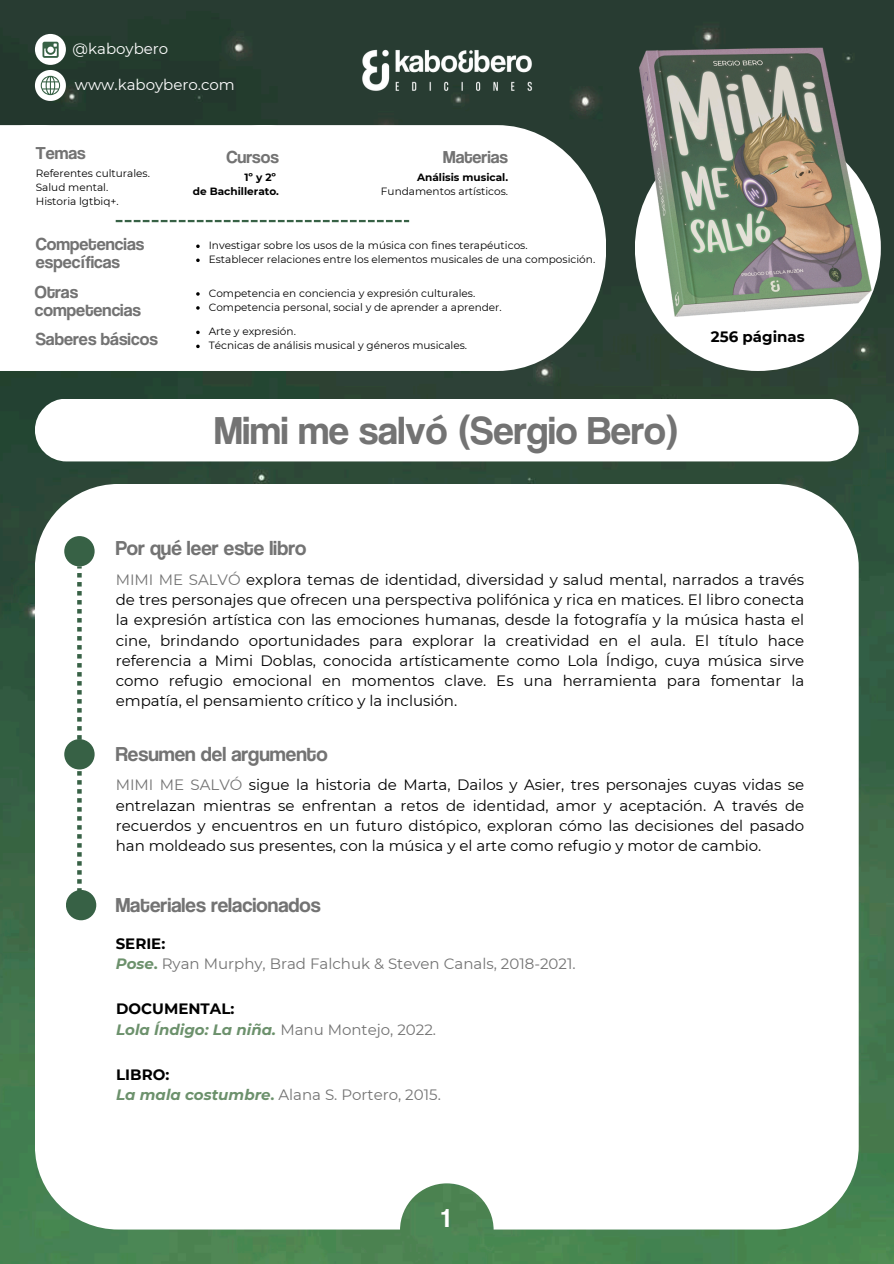
<style>
.page{position:relative;width:894px;height:1264px;background:#fff}
.page>*{position:absolute;margin:0;border:0;box-sizing:border-box;transform-origin:0 0}
.t1{font:40.5px "Coolvetica Rg";color:#737373}
.t2{font:27px "Coolvetica Rg";color:#fff}
.t3{font:21px "Coolvetica Rg";color:#737373}
.t4{font:18px/18px "Coolvetica Rg";color:#737373}
.t5{font:15px/20.2px "Montserrat";color:#000;text-align:justify}
.t6{font:15px/20.2px "Montserrat";color:#737373}
.t7{font:italic 700 15px/20.2px "Montserrat";color:#6c916c}
.t8{font:15px "Montserrat";color:#fff}
.t9{font:700 15px "Montserrat";color:#000}
.t10{font:10.5px "Montserrat";color:#000}
.t11{font:700 10.5px/14px "Montserrat";color:#000;text-align:right}
.s1{color:#737373}
.s2{font-weight:700;color:#000}
.s3{font-weight:700;font-style:italic;color:#6c916c}
.s4{font-weight:700;color:#6c916c}
.s5{font-style:normal;color:#000}
.s6{font-weight:400;font-style:normal;color:#737373}
</style>
<div class="page">
<img style="left:0;top:0;width:893px;height:1263px">
<div style="left:35px;top:484px;width:823px;height:745px;background:#fff;border-radius:83px"></div>
<div style="left:64px;top:739px;width:31px;height:30px;background:#376145;border-radius:50%"></div>
<div style="left:66px;top:890px;width:30px;height:30px;background:#376145;border-radius:50%"></div>
<img style="left:400px;top:1183px;width:93px;height:80px">
<svg style="left:374px;top:125px;width:232px;height:246px"></svg>
<svg style="left:148px;top:125px;width:226px;height:246px"></svg>
<div style="left:0;top:125px;width:148px;height:246px;background:#fff"></div>
<div style="left:634px;top:125px;width:246px;height:246px;background:#fff;border-radius:50%"></div>
<div style="left:35px;top:398px;width:823px;height:63px;background:#fff;border-radius:31px"></div>
<svg style="left:77px;top:566px;width:5px;height:325px"></svg>
<div style="left:64px;top:536px;width:31px;height:30px;background:#376145;border-radius:50%"></div>
<svg style="left:35px;top:70px;width:31px;height:31px"></svg>
<div style="left:35px;top:34px;width:31px;height:31px;background:#fff;border-radius:50%"></div>
<svg style="left:42px;top:42px;width:17px;height:16px"></svg>
<img style="left:353px;top:43px;width:187px;height:58px">
<svg style="left:116px;top:220px;width:293px;height:2px"></svg>
<svg style="left:196px;top:244px;width:4px;height:4px"></svg>
<svg style="left:196px;top:258px;width:4px;height:4px"></svg>
<img style="left:613px;top:24px;width:279px;height:304px">
<svg style="left:196px;top:292px;width:4px;height:4px"></svg>
<svg style="left:196px;top:306px;width:4px;height:4px"></svg>
<svg style="left:196px;top:330px;width:4px;height:4px"></svg>
<svg style="left:196px;top:344px;width:4px;height:4px"></svg>
<p class="t8" style="left:73px;top:39px;width:97px">@kaboybero</p>
<p class="t8" style="left:75px;top:75px;width:161px">www.kaboybero.com</p>
<h5 class="t4" style="left:36px;top:144px;width:51px">Temas</h5>
<p class="t10" style="left:36px;top:167px;width:116px">Referentes culturales.</p>
<p class="t10" style="left:36px;top:181px;width:74px">Salud mental.</p>
<p class="t10" style="left:36px;top:195px;width:84px">Historia lgtbiq+.</p>
<h5 class="t4" style="left:226px;top:148px;width:54px">Cursos</h5>
<h2 class="t11" style="left:193px;top:170px;width:88px">1º y 2º<br>de Bachillerato.</h2>
<h4 class="t4" style="left:443px;top:148px;width:66px">Materias</h4>
<h1 class="t11" style="left:417px;top:170px;width:92px">Análisis musical.</h1>
<p class="t10" style="left:381px;top:185px;width:129px">Fundamentos artísticos.</p>
<h3 class="t4" style="left:36px;top:234px;width:110px">Competencias específicas</h3>
<p class="t10" style="left:209px;top:239px;width:320px">Investigar sobre los usos de la música con fines terapéuticos.</p>
<h3 class="t10" style="left:209px;top:253px;width:388px">Establecer relaciones entre los elementos musicales de una composición.</h3>
<h3 class="t4" style="left:35px;top:282px;width:108px">Otras competencias</h3>
<p class="t10" style="left:209px;top:286px;width:268px">Competencia en conciencia y expresión culturales.</p>
<p class="t10" style="left:209px;top:300px;width:294px">Competencia personal, social y de aprender a aprender.</p>
<p class="t4" style="left:36px;top:329px;width:124px">Saberes básicos</p>
<p class="t10" style="left:209px;top:325px;width:89px">Arte y expresión.</p>
<p class="t10" style="left:209px;top:339px;width:260px">Técnicas de análisis musical y géneros musicales.</p>
<h3 class="t1" style="left:214px;top:404px;width:466px">Mimi me salvó (Sergio Bero)</h3>
<h5 class="t9" style="left:710px;top:327px;width:95px">256 páginas</h5>
<p class="t3" style="left:116px;top:534px;width:192px">Por qué leer este libro</p>
<h6 class="t5" style="left:116px;top:569px;width:689px"><span class="s1">MIMI ME SALVÓ</span> explora temas de identidad, diversidad y salud mental, narrados a través de tres personajes que ofrecen una perspectiva polifónica y rica en matices. El libro conecta la expresión artística con las emociones humanas, desde la fotografía y la música hasta el cine, brindando oportunidades para explorar la creatividad en el aula. El título hace referencia a Mimi Doblas, conocida artísticamente como Lola Índigo, cuya música sirve como refugio emocional en momentos clave. Es una herramienta para fomentar la empatía, el pensamiento crítico y la inclusión.</h6>
<h5 class="t3" style="left:116px;top:741px;width:213px">Resumen del argumento</h5>
<p class="t5" style="left:116px;top:774px;width:689px"><span class="s1">MIMI ME SALVÓ</span> sigue la historia de Marta, Dailos y Asier, tres personajes cuyas vidas se entrelazan mientras se enfrentan a retos de identidad, amor y aceptación. A través de recuerdos y encuentros en un futuro distópico, exploran cómo las decisiones del pasado han moldeado sus presentes, con la música y el arte como refugio y motor de cambio.</p>
<p class="t3" style="left:116px;top:891px;width:206px">Materiales relacionados</p>
<h3 class="t6" style="left:116px;top:933px;width:461px"><span class="s2">SERIE:<br></span><span class="s3">Pose</span><span class="s4">.</span> Ryan Murphy, Brad Falchuk &amp; Steven Canals, 2018-2021.</h3>
<p class="t7" style="left:116px;top:998px;width:321px"><span class="s5">DOCUMENTAL:<br></span>Lola Índigo: La niña. <span class="s6">Manu Montejo, 2022.</span></p>
<h2 class="t6" style="left:116px;top:1064px;width:326px"><span class="s2">LIBRO:<br></span><span class="s3">La mala costumbre</span><span class="s4">.</span> Alana S. Portero, 2015.</h2>
<p class="t2" style="left:441px;top:1200px;width:9px">1</p>
</div>
